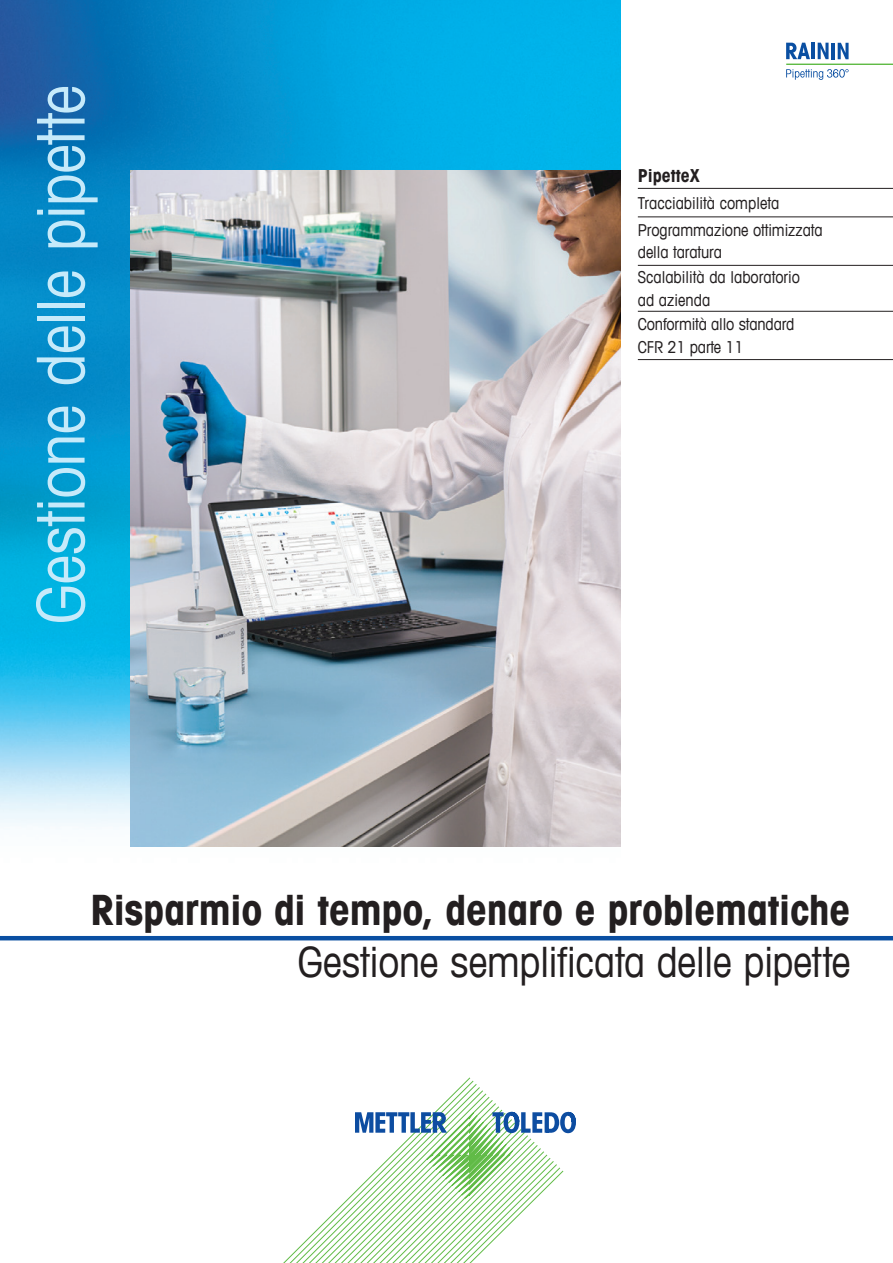
<style>
.page{position:relative;width:893px;height:1263px;background:#fff}
.page>*{position:absolute;margin:0;border:0;box-sizing:border-box;transform-origin:0 0}
.t1{font:condensed 66px "Avant Garde Com";letter-spacing:-.01em;color:#c6eafa}
._2_Title_Book_28_32{font:700 condensed 42px "Avant Garde Com";letter-spacing:-.01em;color:#231f20}
._2_Title_Book_28_32-2{font:condensed 42px "Avant Garde Com";letter-spacing:-.005em;color:#231f20}
.Openning_Paragraph_1{font:700 condensed 18px "Avant Garde Com";color:#231f20}
.Openning_Paragraph_1-2{font:condensed 16.5px/22.5px "Avant Garde Com";letter-spacing:-.005em;color:#231f20}
</style>
<div class="page">
<svg style="left:283px;top:1078px;width:253px;height:185px"></svg>
<svg style="left:355px;top:1112px;width:221px;height:87px"></svg>
<img style="left:0;top:0;width:621px;height:847px">
<img style="left:130px;top:170px;width:491px;height:676px">
<hr style="left:786px;top:64px;width:107px;height:1px;background:#60bb46">
<svg style="left:786px;top:43px;width:24px;height:16px"></svg>
<hr style="left:811px;top:43px;width:4px;height:16px;background:#0a4fa2">
<svg style="left:818px;top:43px;width:10px;height:16px"></svg>
<hr style="left:831px;top:43px;width:4px;height:16px;background:#0a4fa2">
<svg style="left:838px;top:43px;width:11px;height:16px"></svg>
<svg style="left:786px;top:69px;width:63px;height:11px"></svg>
<hr style="left:0;top:936px;width:893px;height:4px;background:#0a4fa2">
<hr style="left:638px;top:188px;width:255px;height:1px;background:#231f20">
<hr style="left:638px;top:216px;width:255px;height:1px;background:#231f20">
<hr style="left:638px;top:265px;width:255px;height:1px;background:#231f20">
<hr style="left:638px;top:311px;width:255px;height:1px;background:#231f20">
<hr style="left:638px;top:359px;width:255px;height:1px;background:#231f20">
<p class="t1" style="left:20px;top:624px;width:540px;rotate:-90deg">Gestione delle pipette</p>
<p class="Openning_Paragraph_1" style="left:638px;top:163px;width:64px">PipetteX</p>
<p class="Openning_Paragraph_1-2" style="left:638px;top:191px;width:143px">Tracciabilità completa</p>
<p class="Openning_Paragraph_1-2" style="left:638px;top:218px;width:186px">Programmazione ottimizzata della taratura</p>
<p class="Openning_Paragraph_1-2" style="left:638px;top:265px;width:164px">Scalabilità da laboratorio ad azienda</p>
<p class="Openning_Paragraph_1-2" style="left:638px;top:313px;width:158px">Conformità allo standard<br>CFR 21 parte 11</p>
<p class="_2_Title_Book_28_32" style="left:91px;top:883px;width:761px">Risparmio di tempo, denaro e problematiche</p>
<p class="_2_Title_Book_28_32-2" style="left:298px;top:936px;width:554px">Gestione semplificata delle pipette</p>
</div>
